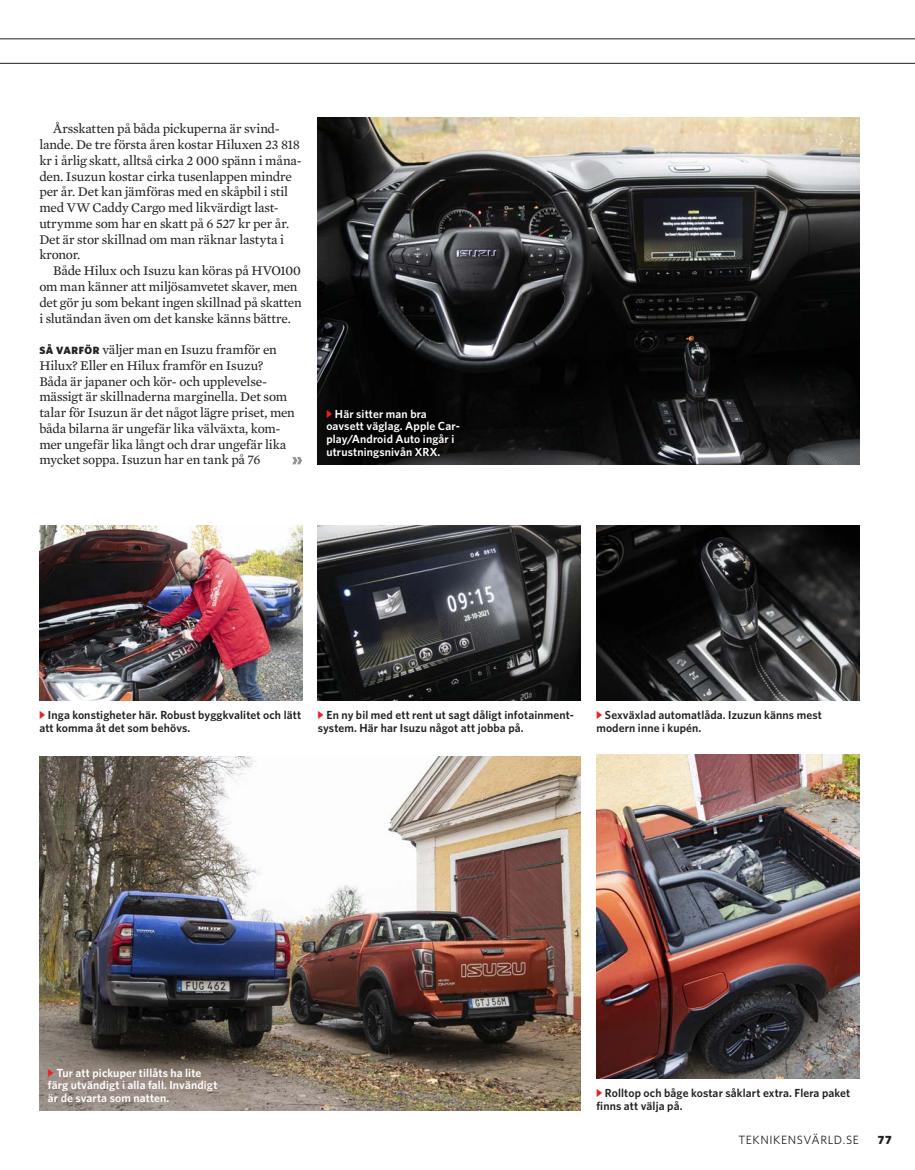
<style>
.page{position:relative;width:915px;height:1170px;background:#fff}
.page>*{position:absolute;margin:0;border:0;box-sizing:border-box;transform-origin:0 0}
.NG_BODY__Brödtext_Me{font:13.5px/15.8px "Mercury Text G2 Roman";letter-spacing:-.015em;color:#231f20}
.Brödtext_Mercury_-_m{font:13.5px/15.8px "Mercury Text G2 Roman";letter-spacing:-.01em;color:#231f20}
.t1{font:12px "Whitney";letter-spacing:.05em;color:#231f20}
.t2{font:900 12px "Whitney HTF";color:#231f20}
.t3{font:600 11.7px/12.8px "Whitney HTF";letter-spacing:.01em;color:#231f20}
.t4{font:600 11.7px/12.8px "Whitney HTF";letter-spacing:.01em;color:#fff}
.s1{font-family:"Whitney HTF";font-weight:900;font-size:10.5px}
</style>
<div class="page">
<hr style="left:0;top:79px;width:1px;height:1031px;background:#f1f3ef">
<img style="left:0;top:385px;width:1px;height:725px">
<svg style="left:0;top:38px;width:914px;height:26px"></svg>
<img style="left:318px;top:118px;width:540px;height:346px">
<img style="left:318px;top:526px;width:262px;height:174px">
<img style="left:596px;top:526px;width:262px;height:174px">
<img style="left:39px;top:526px;width:263px;height:174px">
<img style="left:596px;top:754px;width:262px;height:324px">
<img style="left:39px;top:756px;width:541px;height:354px">
<svg style="left:292px;top:457px;width:10px;height:7px"></svg>
<svg style="left:326px;top:409px;width:6px;height:8px"></svg>
<svg style="left:48px;top:1068px;width:6px;height:8px"></svg>
<p class="NG_BODY__Brödtext_Me" style="left:39px;top:121px;width:264px;text-indent:14px">Årsskatten på båda pickuperna är svind&shy;lande. De tre första åren kostar Hiluxen 23 818 kr i årlig skatt, alltså cirka 2 000 spänn i måna&shy;den. Isuzun kostar cirka tusenlappen mindre per år. Det kan jämföras med en skåpbil i stil med VW Caddy Cargo med likvärdigt last&shy;utrymme som har en skatt på 6 527 kr per år.<br>Det är stor skillnad om man räknar lastyta i kronor.</p>
<p class="NG_BODY__Brödtext_Me" style="left:39px;top:263px;width:264px;text-indent:14px">Både Hilux och Isuzu kan köras på HVO100 om man känner att miljösamvetet skaver, men det gör ju som bekant ingen skillnad på skatten i slutändan även om det kanske känns bättre.</p>
<p class="Brödtext_Mercury_-_m" style="left:39px;top:341px;width:257px"><span class="s1">SÅ VARFÖR</span> väljer man en Isuzu framför en Hilux? Eller en Hilux framför en Isuzu?<br>Båda är japaner och kör- och upplevelse&shy;mässigt är skillnaderna marginella. Det som talar för Isuzun är det något lägre priset, men båda bilarna är ungefär lika välväxta, kom&shy;mer ungefär lika långt och drar ungefär lika mycket soppa. Isuzun har en tank på 76</p>
<p class="t4" style="left:326px;top:407px;width:135px;text-indent:9px">Här sitter man bra oavsett väglag. Apple Car&shy;play/Android Auto ingår i utrustningsnivån XRX.</p>
<p class="t3" style="left:39px;top:708px;width:263px;text-indent:9px">Inga konstigheter här. Robust byggkvalitet och lätt att komma åt det som behövs.</p>
<p class="t3" style="left:318px;top:708px;width:257px;text-indent:9px">En ny bil med ett rent ut sagt dåligt infotainment&shy;system. Här har Isuzu något att jobba på.</p>
<p class="t3" style="left:596px;top:708px;width:227px;text-indent:9px">Sexväxlad automatlåda. Izuzun känns mest modern inne i kupén.</p>
<p class="t4" style="left:48px;top:1065px;width:171px;text-indent:9px">Tur att pickuper tillåts ha lite färg utvändigt i alla fall. Invändigt är de svarta som natten.</p>
<p class="t3" style="left:596px;top:1086px;width:255px;text-indent:9px">Rolltop och båge kostar såklart extra. Flera paket finns att välja på.</p>
<p class="t1" style="left:738px;top:1132px;width:122px">TEKNIKENSVÄRLD.SE</p>
<p class="t2" style="left:877px;top:1132px;width:15px">77</p>
</div>
